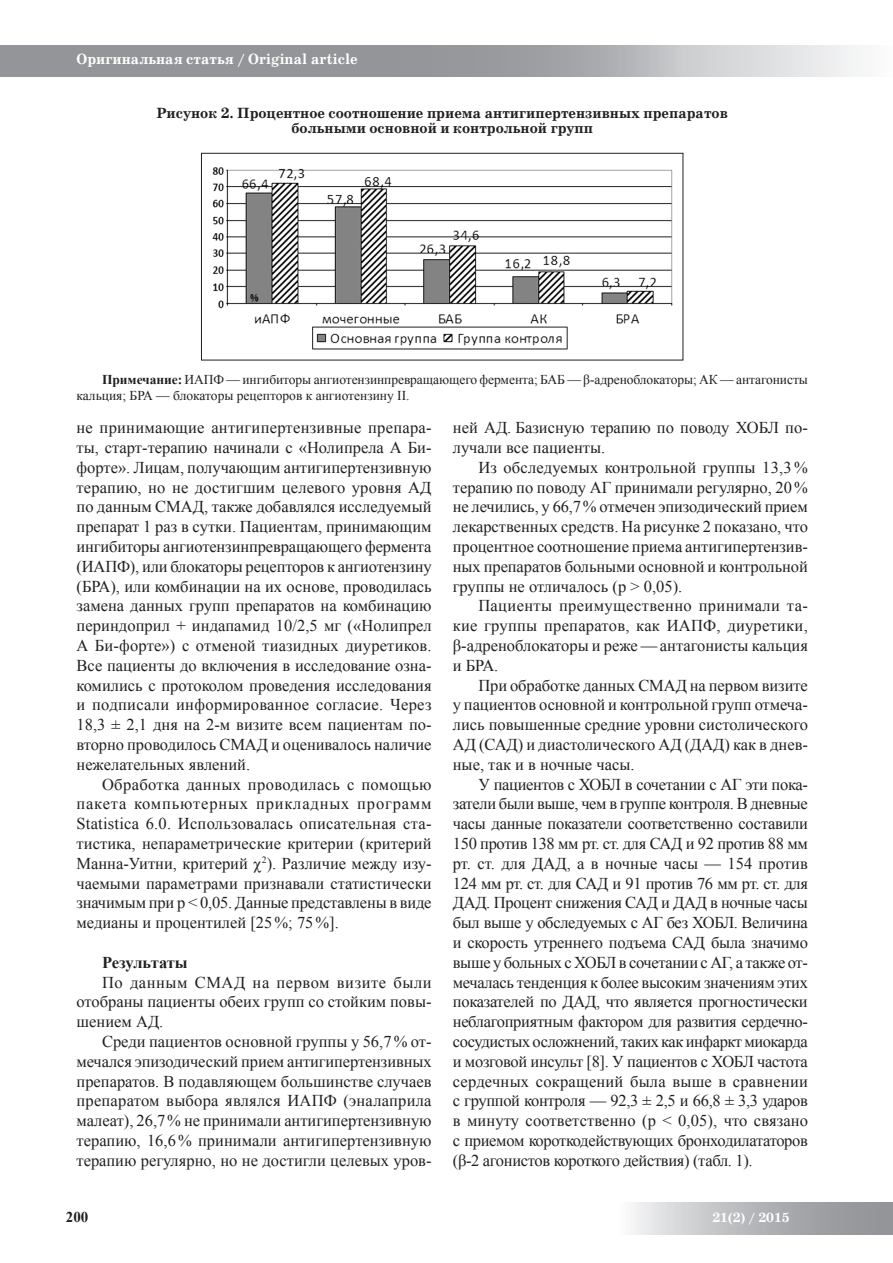
<style>
.page{position:relative;width:893px;height:1263px;background:#fff}
.page>*{position:absolute;margin:0;border:0;box-sizing:border-box;transform-origin:0 0}
.OSNOVA{font:16.5px/19.8px "Times New Roman";color:#231f20;text-align:justify}
.OSNOVA-2{font:700 16.5px "Times New Roman";color:#231f20}
.ris_slovo{font:700 15px "School Book C";color:#231f20}
.t1{font:700 15px "School Book C";color:#fff}
.t2{font:700 15px "Times New Roman";color:#231f20}
.bib{font:13.5px/16.2px "Times New Roman";letter-spacing:-.005em;color:#231f20}
.t3{font:700 13.5px "School Book C";color:#fff}
.s1{font-weight:700}
</style>
<div class="page">
<svg style="left:0;top:45px;width:858px;height:32px;background:#a7a9ac"></svg>
<div style="left:619px;top:1202px;width:274px;height:32px;background:linear-gradient(to right,#eff0f1,#85878b)"></div>
<img style="left:212px;top:167px;width:461px;height:183px">
<div style="left:201px;top:153px;width:482px;height:207px;border:1px solid #231f20"></div>
<p class="t1" style="left:76px;top:50px;width:283px">Оригинальная статья / Original article</p>
<p class="ris_slovo" style="left:156px;top:104px;width:573px">Рисунок 2. Процентное соотношение приема антигипертензивных препаратов</p>
<p class="ris_slovo" style="left:291px;top:119px;width:303px">больными основной и контрольной групп</p>
<p class="bib" style="left:76px;top:371px;width:733px;text-indent:26px"><span class="s1">Примечание:</span> ИАПФ — ингибиторы ангиотензинпревращающего фермента; БАБ — β-адреноблокаторы; АК — антагонисты кальция; БРА — блокаторы рецепторов к ангиотензину II.</p>
<p class="OSNOVA" style="left:76px;top:417px;width:357px">не принимающие антигипертензивные препара&shy;ты, старт-терапию начинали с «Нолипрела А Би&shy;форте». Лицам, получающим антигипертензивную терапию, но не достигшим целевого уровня АД по данным СМАД, также добавлялся исследуемый препарат 1 раз в сутки. Пациентам, принимающим ингибиторы ангиотензинпревращающего фермента (ИАПФ), или блокаторы рецепторов к ангиотензину (БРА), или комбинации на их основе, проводилась замена данных групп препаратов на комбинацию периндоприл + индапамид 10/2,5 мг («Нолипрел А Би-форте») с отменой тиазидных диуретиков.<br>Все пациенты до включения в исследование озна&shy;комились с протоколом проведения исследования и подписали информированное согласие. Через 18,3 ± 2,1 дня на 2‑м визите всем пациентам по&shy;вторно проводилось СМАД и оценивалось наличие нежелательных явлений.</p>
<p class="OSNOVA" style="left:76px;top:774px;width:357px;text-indent:26px">Обработка данных проводилась с помощью пакета компьютерных прикладных программ Statistica 6.0. Использовалась описательная ста&shy;тистика, непараметрические критерии (критерий Манна-Уитни, критерий χ <sup>2</sup>). Различие между изу&shy;чаемыми параметрами признавали статистически значимым при р &lt; 0,05. Данные представлены в виде медианы и процентилей [25%; 75%].</p>
<p class="OSNOVA-2" style="left:102px;top:951px;width:87px">Результаты</p>
<p class="OSNOVA" style="left:76px;top:972px;width:357px;text-indent:26px">По данным СМАД на первом визите были отобраны пациенты обеих групп со стойким повы&shy;шением АД.</p>
<p class="OSNOVA" style="left:76px;top:1031px;width:357px;text-indent:26px">Среди пациентов основной группы у 56,7% от&shy;мечался эпизодический прием антигипертензивных препаратов. В подавляющем большинстве случаев препаратом выбора являлся ИАПФ (эналаприла малеат), 26,7% не принимали антигипертензивную терапию, 16,6% принимали антигипертензивную терапию регулярно, но не достигли целевых уров-</p>
<p class="t2" style="left:66px;top:1207px;width:24px">200</p>
<p class="OSNOVA" style="left:453px;top:417px;width:357px">ней АД. Базисную терапию по поводу ХОБЛ по&shy;лучали все пациенты.</p>
<p class="OSNOVA" style="left:453px;top:457px;width:357px;text-indent:26px">Из обследуемых контрольной группы 13,3 % терапию по поводу АГ принимали регулярно, 20% не лечились, у 66,7% отмечен эпизодический прием лекарственных средств. На рисунке 2 показано, что процентное соотношение приема антигипертензив&shy;ных препаратов больными основной и контрольной группы не отличалось (p &gt; 0,05).</p>
<p class="OSNOVA" style="left:453px;top:596px;width:357px;text-indent:26px">Пациенты преимущественно принимали та&shy;кие группы препаратов, как ИАПФ, диуретики, β-адреноблокаторы и реже — антагонисты кальция и БРА.</p>
<p class="OSNOVA" style="left:453px;top:675px;width:357px;text-indent:26px">При обработке данных СМАД на первом визите у пациентов основной и контрольной групп отмеча&shy;лись повышенные средние уровни систолического АД (САД) и диастолического АД (ДАД) как в днев&shy;ные, так и в ночные часы.</p>
<p class="OSNOVA" style="left:453px;top:774px;width:357px;text-indent:26px">У пациентов с ХОБЛ в сочетании с АГ эти пока&shy;затели были выше, чем в группе контроля. В дневные часы данные показатели соответственно составили 150 против 138 мм рт. ст. для САД и 92 против 88 мм рт. ст. для ДАД, а в ночные часы — 154 против 124 мм рт. ст. для САД и 91 против 76 мм рт. ст. для ДАД. Процент снижения САД и ДАД в ночные часы был выше у обследуемых с АГ без ХОБЛ. Величина и скорость утреннего подъема САД была значимо выше у больных с ХОБЛ в сочетании с АГ, а также от&shy;мечалась тенденция к более высоким значениям этих показателей по ДАД, что является прогностически неблагоприятным фактором для развития сердечно&shy;сосудистых осложнений, таких как инфаркт миокарда и мозговой инсульт [8]. У пациентов с ХОБЛ частота сердечных сокращений была выше в сравнении с группой контроля — 92,3 ± 2,5 и 66,8 ± 3,3 ударов в минуту соответственно (p &lt; 0,05), что связано с приемом короткодействующих бронходилататоров (β-2 агонистов короткого действия) (табл. 1).</p>
<p class="t3" style="left:712px;top:1210px;width:79px">21(2) / 2015</p>
</div>
